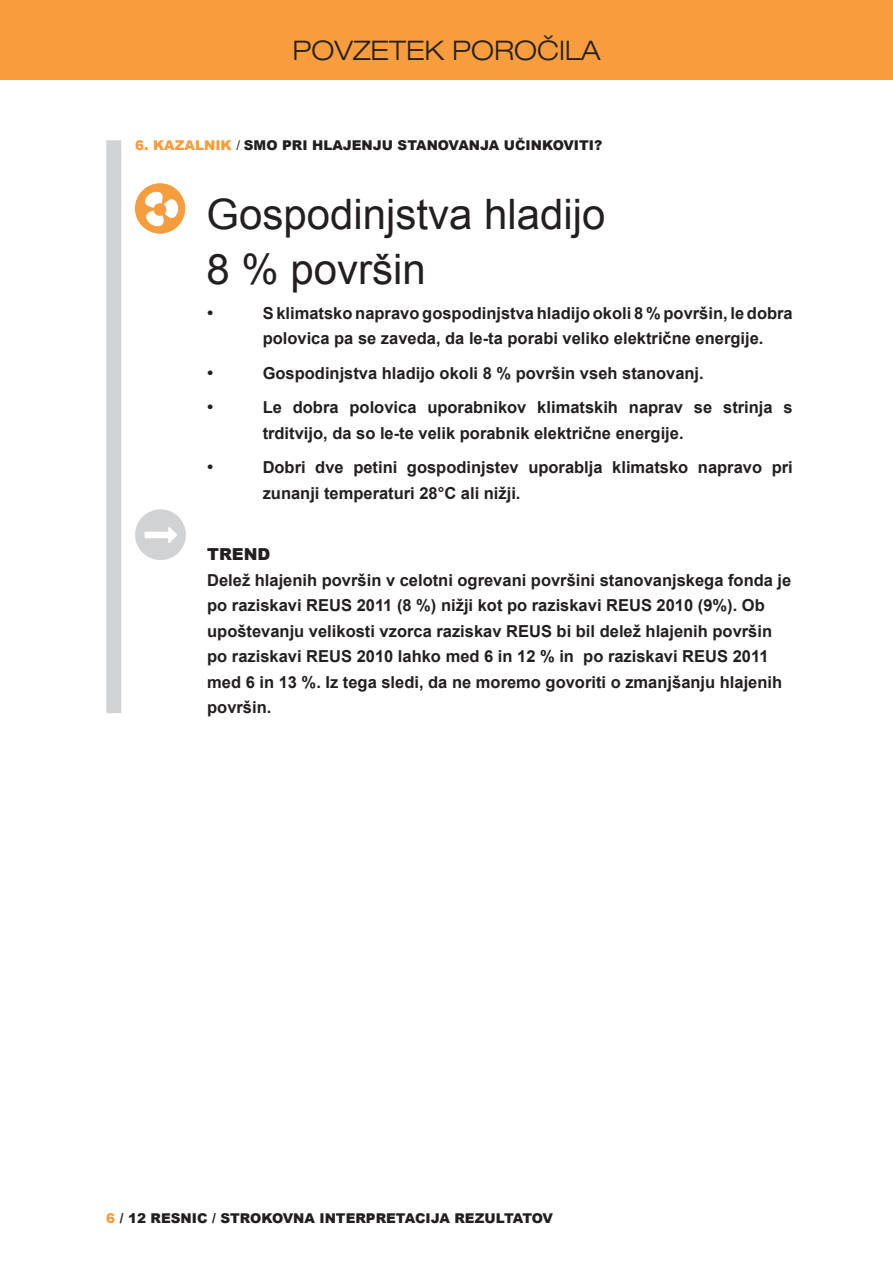
<style>
.page{position:relative;width:893px;height:1263px;background:#fff}
.page>*{position:absolute;margin:0;border:0;box-sizing:border-box;transform-origin:0 0}
.t1{font:42px/55.2px "Arial";color:#231f20}
.t2{font:300 expanded 27px "Helvetica Neue LT Pro";color:#231f20}
.t3{font:700 16.5px/25.5px "Arial";color:#231f20}
.t4{font:900 16.5px "Arial";color:#231f20}
.t5{font:16.5px "Symbol";color:#231f20}
.t6{font:900 13.5px "Arial";color:#231f20}
.s1{color:#f89d3d}
.s2{font-weight:400}
</style>
<div class="page">
<div style="left:0;top:0;width:893px;height:79px;background:#f89d3d"></div>
<div style="left:106px;top:140px;width:15px;height:573px;background:#d1d2d4"></div>
<div style="left:135px;top:183px;width:50px;height:50px;background:#f89d3d;border-radius:50%"></div>
<svg style="left:145px;top:192px;width:33px;height:34px"></svg>
<svg style="left:135px;top:509px;width:51px;height:51px"></svg>
<h2 class="t2" style="left:292px;top:41px;width:310px">POVZETEK POROČILA</h2>
<p class="t6" style="left:135px;top:135px;width:469px"><span class="s1">6. KAZALNIK</span> <span class="s2">/</span> SMO PRI HLAJENJU STANOVANJA UČINKOVITI?</p>
<h1 class="t1" style="left:206px;top:187px;width:401px">Gospodinjstva hladijo<br>8 % površin</h1>
<p class="t5" style="left:206px;top:307px;width:9px">•</p>
<p class="t3" style="left:263px;top:300px;width:532px">S klimatsko napravo gospodinjstva hladijo okoli 8 % površin, le dobra polovica pa se zaveda, da le-ta porabi veliko električne energije.</p>
<p class="t5" style="left:206px;top:367px;width:9px">•</p>
<p class="t3" style="left:263px;top:360px;width:443px">Gospodinjstva hladijo okoli 8 % površin vseh stanovanj.</p>
<p class="t5" style="left:206px;top:402px;width:9px">•</p>
<p class="t3" style="left:263px;top:395px;width:532px">Le dobra polovica uporabnikov klimatskih naprav se strinja s trditvijo, da so le-te velik porabnik električne energije.</p>
<p class="t5" style="left:206px;top:462px;width:9px">•</p>
<p class="t3" style="left:263px;top:455px;width:532px">Dobri dve petini gospodinjstev uporablja klimatsko napravo pri zunanji temperaturi 28°C ali nižji.</p>
<p class="t4" style="left:207px;top:542px;width:65px">TREND</p>
<p class="t3" style="left:207px;top:567px;width:586px">Delež hlajenih površin v celotni ogrevani površini stanovanjskega fonda je po raziskavi REUS 2011 (8 %) nižji kot po raziskavi REUS 2010 (9%). Ob upoštevanju velikosti vzorca raziskav REUS bi bil delež hlajenih površin po raziskavi REUS 2010 lahko med 6 in 12 % in po raziskavi REUS 2011 med 6 in 13 %. Iz tega sledi, da ne moremo govoriti o zmanjšanju hlajenih površin.</p>
<p class="t6" style="left:106px;top:1208px;width:448px"><span class="s1">6</span> / 12 RESNIC / STROKOVNA INTERPRETACIJA REZULTATOV</p>
</div>
